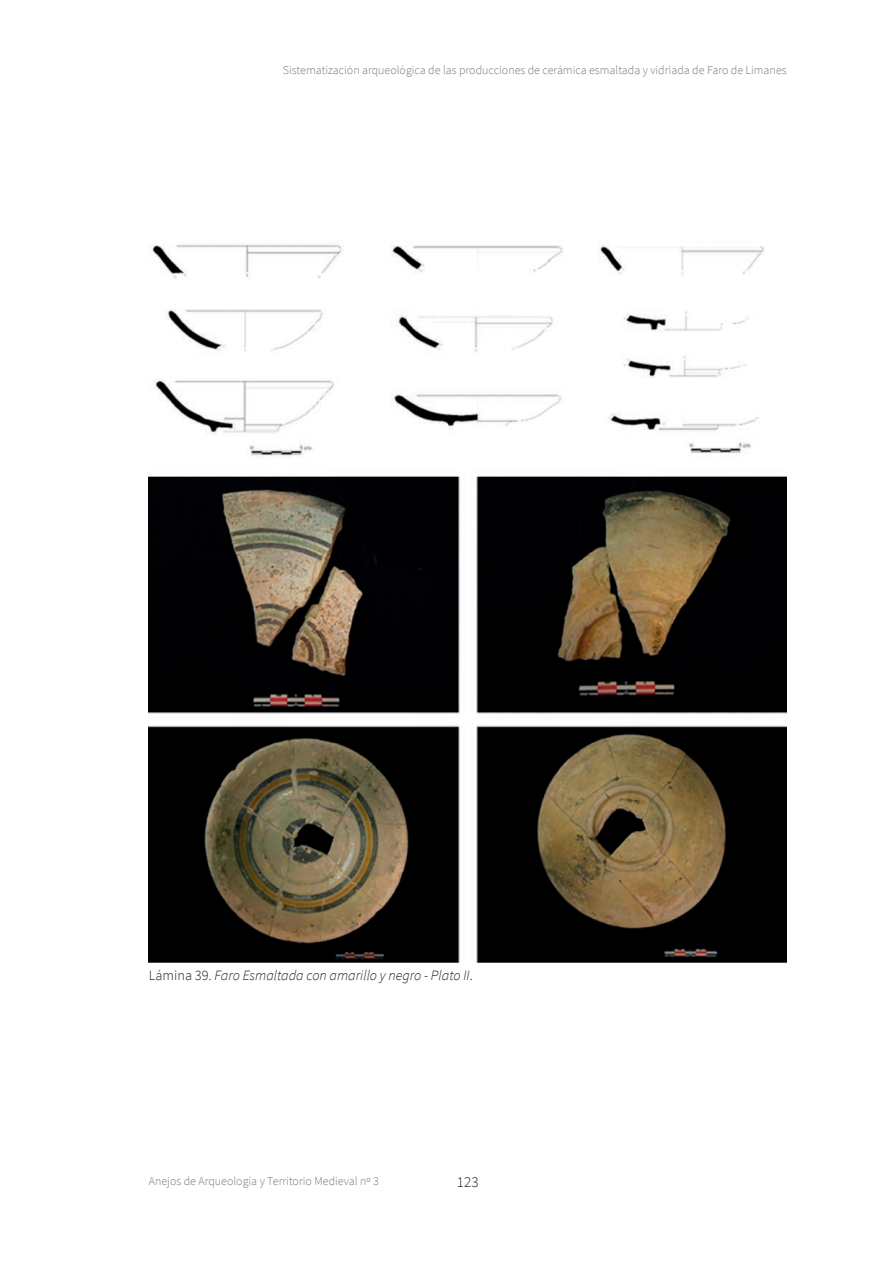
<style>
.page{position:relative;width:893px;height:1263px;background:#fff}
.page>*{position:absolute;margin:0;border:0;box-sizing:border-box;transform-origin:0 0}
.t1{font:300 15px "Source Sans Pro";color:#231f20}
.t2{font:italic 300 14.25px "Source Sans Pro";color:#231f20}
.t3{font:300 12px "Source Sans Pro";color:#76787b}
.s1{font-style:normal}
</style>
<div class="page">
<img style="left:149px;top:244px;width:638px;height:718px">
<p class="t3" style="left:283px;top:62px;width:505px">Sistematización arqueológica de las producciones de cerámica esmaltada y vidriada de Faro de Limanes</p>
<p class="t2" style="left:149px;top:967px;width:326px"><span class="s1">Lámina 39.</span> Faro Esmaltada con amarillo y negro - Plato II<span class="s1">.</span></p>
<p class="t3" style="left:149px;top:1173px;width:232px">Anejos de Arqueología y Territorio Medieval nº 3</p>
<p class="t1" style="left:457px;top:1173px;width:23px">123</p>
</div>
